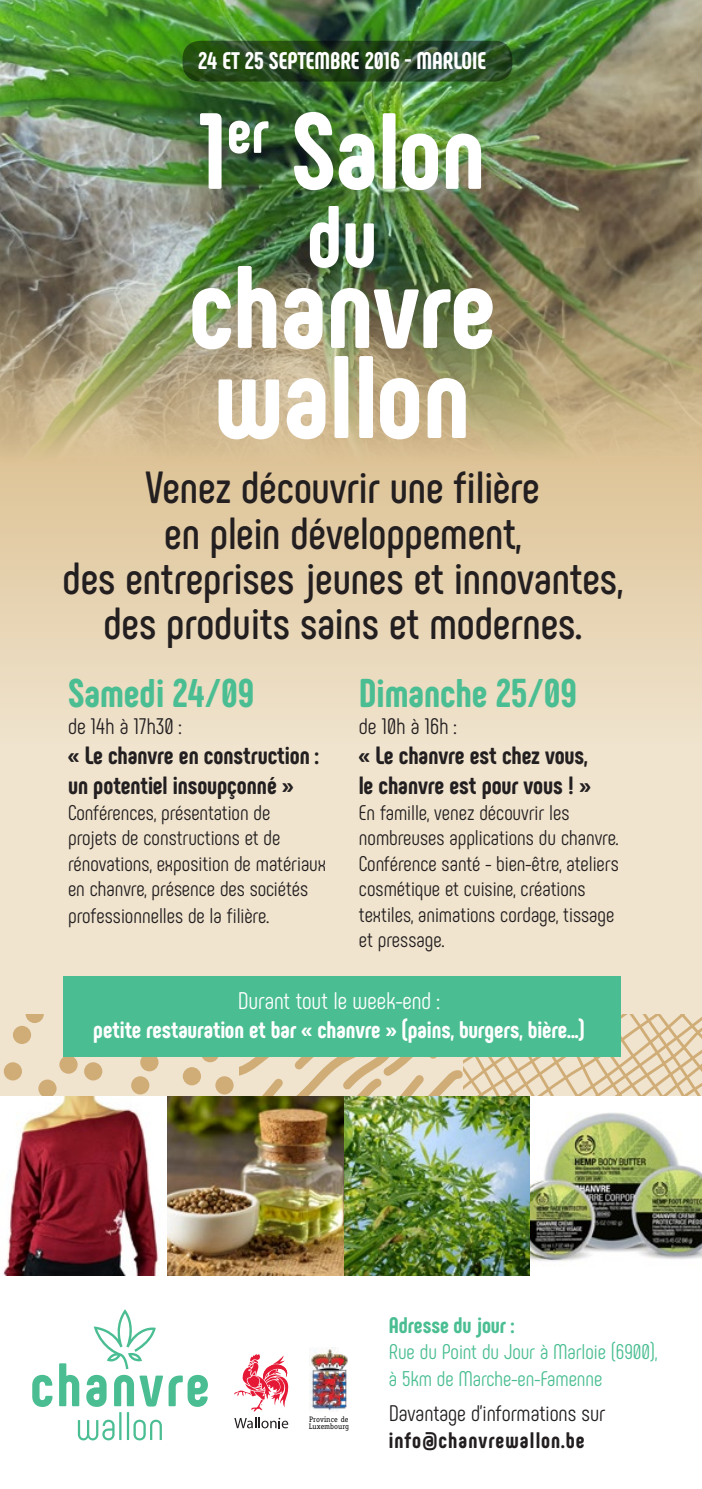
<style>
.page{position:relative;width:702px;height:1489px;background:#fff}
.page>*{position:absolute;margin:0;border:0;box-sizing:border-box;transform-origin:0 0}
.t1{font:800 117px/90px "Phenomena";color:#fff}
.t2{font:800 108px "Phenomena";color:#fff}
.t3{font:800 87px "Phenomena";color:#fff}
.t4{font:700 45px/45px "Phenomena";color:#231f20;text-align:center}
.t5{font:800 40px "Phenomena";color:#4abe92}
.t6{font:800 25px/30px "Phenomena";letter-spacing:-.005em;color:#231f20}
.t7{font:800 24px "Phenomena";color:#fff}
.t8{font:24px "Phenomena";letter-spacing:-.005em;color:#fff}
.t9{font:22.5px "Phenomena";color:#231f20}
.t10{font:800 22.5px "Phenomena";letter-spacing:.05em;color:#231f20}
.t11{font:800 22.5px "Phenomena";letter-spacing:-.005em;color:#4abe92}
.t12{font:21.25px/25.5px "Phenomena";color:#231f20}
.t13{font:21.25px/27px "Phenomena";letter-spacing:-.005em;color:#4abe92}
.t14{font:7.75px/7.2px "Officina Serif";color:#000001}
</style>
<div class="page">
<div style="left:0;top:0;width:702px;height:1097px;background:#efe1c9"></div>
<svg style="left:0;top:465px;width:702px;height:203px"></svg>
<div style="left:84px;top:1062px;width:18px;height:18px;background:#d0ad77;border-radius:50%"></div>
<svg style="left:26px;top:1014px;width:18px;height:8px"></svg>
<div style="left:13px;top:1025px;width:18px;height:18px;background:#d0ad77;border-radius:50%"></div>
<div style="left:183px;top:1067px;width:18px;height:18px;background:#d0ad77;border-radius:50%"></div>
<svg style="left:201px;top:1043px;width:18px;height:19px"></svg>
<div style="left:215px;top:1076px;width:18px;height:18px;background:#d0ad77;border-radius:50%"></div>
<div style="left:131px;top:1076px;width:18px;height:18px;background:#d0ad77;border-radius:50%"></div>
<svg style="left:59px;top:1055px;width:19px;height:18px"></svg>
<div style="left:4px;top:1062px;width:18px;height:18px;background:#d0ad77;border-radius:50%"></div>
<svg style="left:140px;top:1053px;width:18px;height:18px"></svg>
<svg style="left:38px;top:1079px;width:19px;height:18px"></svg>
<svg style="left:239px;top:1014px;width:463px;height:82px"></svg>
<img style="left:167px;top:1096px;width:363px;height:179px">
<img style="left:530px;top:1096px;width:172px;height:165px">
<img style="left:0;top:1096px;width:167px;height:179px">
<img style="left:0;top:0;width:702px;height:465px">
<svg style="left:32px;top:1374px;width:21px;height:32px"></svg>
<svg style="left:59px;top:1363px;width:20px;height:42px"></svg>
<svg style="left:86px;top:1374px;width:21px;height:32px"></svg>
<svg style="left:114px;top:1374px;width:94px;height:32px"></svg>
<svg style="left:78px;top:1419px;width:36px;height:21px"></svg>
<hr style="left:119px;top:1411px;width:2px;height:28px;background:#4abe92">
<hr style="left:127px;top:1411px;width:2px;height:28px;background:#4abe92">
<svg style="left:133px;top:1419px;width:29px;height:21px"></svg>
<svg style="left:94px;top:1309px;width:62px;height:59px"></svg>
<div style="left:64px;top:976px;width:556px;height:80px;background:#4abe92"></div>
<svg style="left:234px;top:1417px;width:54px;height:11px"></svg>
<svg style="left:234px;top:1354px;width:54px;height:57px"></svg>
<img style="left:309px;top:1347px;width:39px;height:64px">
<svg style="left:182px;top:41px;width:330px;height:40px;background:#274a21"></svg>
<p class="t7" style="left:198px;top:45px;width:289px">24 ET 25 SEPTEMBRE 2016 - MARLOIE</p>
<h2 class="t2" style="left:199px;top:83px;width:288px">1<sup>er</sup> Salon</h2>
<h3 class="t3" style="left:307px;top:181px;width:72px">du</h3>
<h1 class="t1" style="left:188px;top:262px;width:309px">chanvre wallon</h1>
<h3 class="t4" style="left:63px;top:465px;width:561px">Venez découvrir une filière<br>en plein développement,<br>des entreprises jeunes et innovantes, des produits sains et modernes.</h3>
<h3 class="t5" style="left:68px;top:668px;width:188px">Samedi 24/09</h3>
<p class="t9" style="left:68px;top:713px;width:116px">de 14h à 17h30 :</p>
<p class="t6" style="left:68px;top:740px;width:253px">« Le chanvre en construction : un potentiel insoupçonné »</p>
<p class="t12" style="left:68px;top:799px;width:259px">Conférences, présentation de<br>projets de constructions et de rénovations, exposition de matériaux en chanvre, présence des sociétés professionnelles de la filière.</p>
<h3 class="t5" style="left:359px;top:668px;width:219px">Dimanche 25/09</h3>
<p class="t9" style="left:359px;top:713px;width:100px">de 10h à 16h :</p>
<p class="t6" style="left:359px;top:740px;width:233px">« Le chanvre est chez vous, le chanvre est pour vous ! »</p>
<p class="t12" style="left:359px;top:799px;width:261px">En famille, venez découvrir les nombreuses applications du chanvre.<br>Conférence santé - bien-être, ateliers cosmétique et cuisine, créations textiles, animations cordage, tissage et pressage.</p>
<p class="t8" style="left:238px;top:986px;width:204px">Durant tout le week-end :</p>
<p class="t7" style="left:93px;top:1014px;width:493px">petite restauration et bar « chanvre » (pains, burgers, bière...)</p>
<p class="t14" style="left:309px;top:1415px;width:42px">Province de<br>Luxembourg</p>
<p class="t11" style="left:389px;top:1311px;width:127px">Adresse du jour :</p>
<p class="t13" style="left:389px;top:1337px;width:270px">Rue du Point du Jour à Marloie (6900), à 5km de Marche-en-Famenne</p>
<p class="t9" style="left:389px;top:1399px;width:218px">Davantage d’informations sur</p>
<p class="t10" style="left:389px;top:1425px;width:197px">info@chanvrewallon.be</p>
</div>
